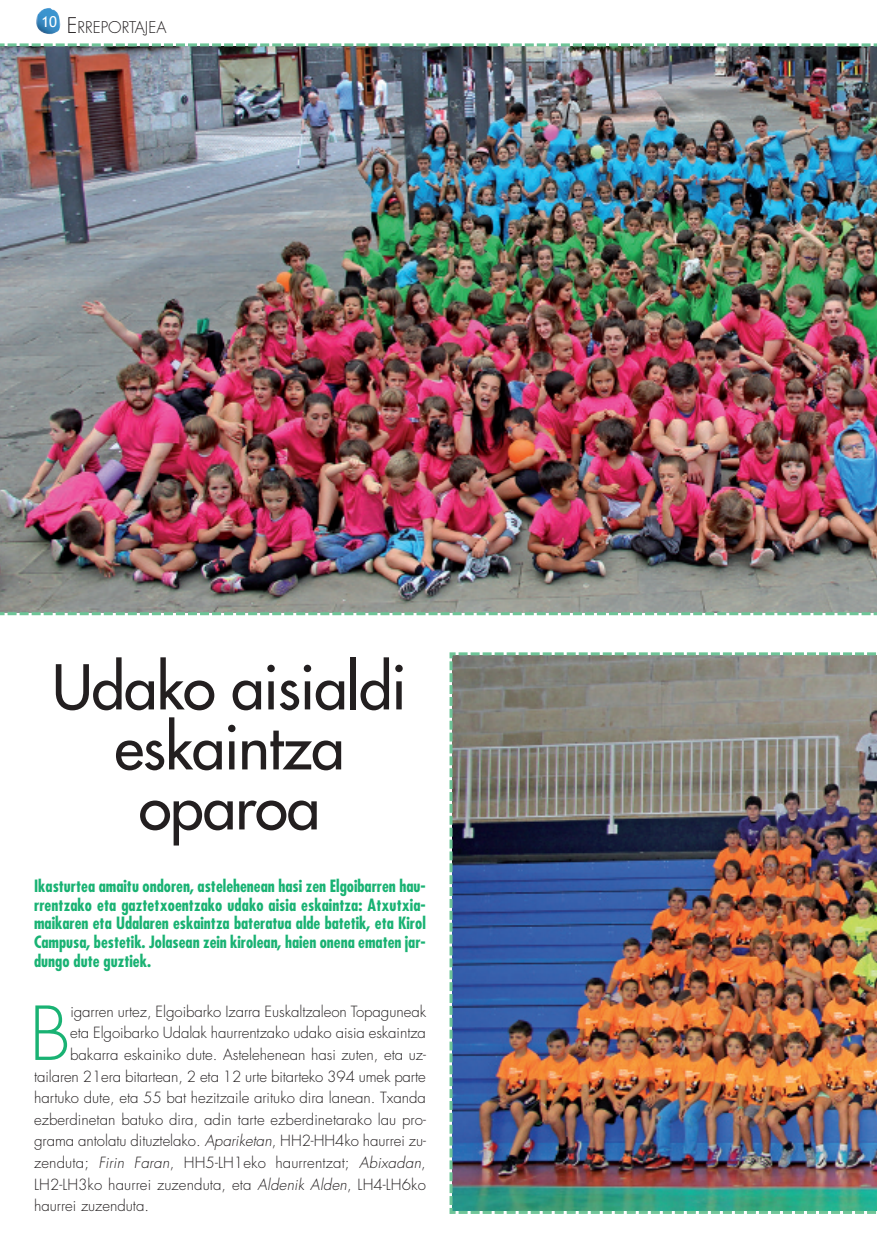
<style>
.page{position:relative;width:877px;height:1247px;background:#fff}
.page>*{position:absolute;margin:0;border:0;box-sizing:border-box;transform-origin:0 0}
.t1{font:300 72.3px "Futura";color:#19b273}
.t2{font:60px/60px "Futura";letter-spacing:-.015em;color:#231f20;text-align:center}
.t3{font:700 condensed 16.5px/18.8px "Futura";color:#19b273;text-align:justify}
.t4{font:300 15.75px "Futura";color:#231f20}
.t5{font:300 15px "Futura";color:#231f20}
.t6{font:15px "Trebuchet MS";color:#fff}
.s1{font-size:21px}
.s2{font-style:italic}
</style>
<div class="page">
<img style="left:36px;top:8px;width:24px;height:26px">
<img style="left:0;top:46px;width:877px;height:566px">
<svg style="left:0;top:43px;width:877px;height:3px"></svg>
<svg style="left:0;top:612px;width:877px;height:3px"></svg>
<img style="left:449px;top:652px;width:428px;height:562px">
<p class="t6" style="left:41px;top:13px;width:17px">10</p>
<p class="t4" style="left:67px;top:20px;width:101px"><span class="s1">E</span>RREPORTAJEA</p>
<h2 class="t2" style="left:52px;top:661px;width:356px">Udako aisialdi eskaintza oparoa</h2>
<p class="t3" style="left:34px;top:878px;width:393px">Ikasturtea amaitu ondoren, astelehenean hasi zen Elgoibarren hau&shy;rrentzako eta gaztetxoentzako udako aisia eskaintza: Atxutxia&shy;maikaren eta Udalaren eskaintza bateratua alde batetik, eta Kirol Campusa, bestetik. Jolasean zein kirolean, haien onena ematen jar&shy;dungo dute guztiek.</p>
<h1 class="t1" style="left:30px;top:1000px;width:42px">B</h1>
<p class="t5" style="left:70px;top:1004px;width:357px">igarren urtez, Elgoibarko Izarra Euskaltzaleon Topaguneak</p>
<p class="t5" style="left:70px;top:1026px;width:357px">eta Elgoibarko Udalak haurrentzako udako aisia eskaintza</p>
<p class="t5" style="left:70px;top:1047px;width:357px">bakarra eskainiko dute. Astelehenean hasi zuten, eta uz-</p>
<p class="t5" style="left:34px;top:1069px;width:393px">tailaren 21era bitartean, 2 eta 12 urte bitarteko 394 umek parte</p>
<p class="t5" style="left:34px;top:1091px;width:393px">hartuko dute, eta 55 bat hezitzaile arituko dira lanean. Txanda</p>
<p class="t5" style="left:34px;top:1112px;width:393px">ezberdinetan batuko dira, adin tarte ezberdinetarako lau pro-</p>
<p class="t5" style="left:34px;top:1134px;width:393px">grama antolatu dituztelako. <span class="s2">Apariketan</span>, HH2-HH4ko haurrei zu-</p>
<p class="t5" style="left:34px;top:1155px;width:393px">zenduta; <span class="s2">Firin Faran</span>, HH5-LH1eko haurrentzat; <span class="s2">Abixadan</span>,</p>
<p class="t5" style="left:34px;top:1177px;width:393px">LH2-LH3ko haurrei zuzenduta, eta <span class="s2">Aldenik Alden</span>, LH4-LH6ko</p>
<p class="t5" style="left:34px;top:1199px;width:116px">haurrei zuzenduta.</p>
</div>
